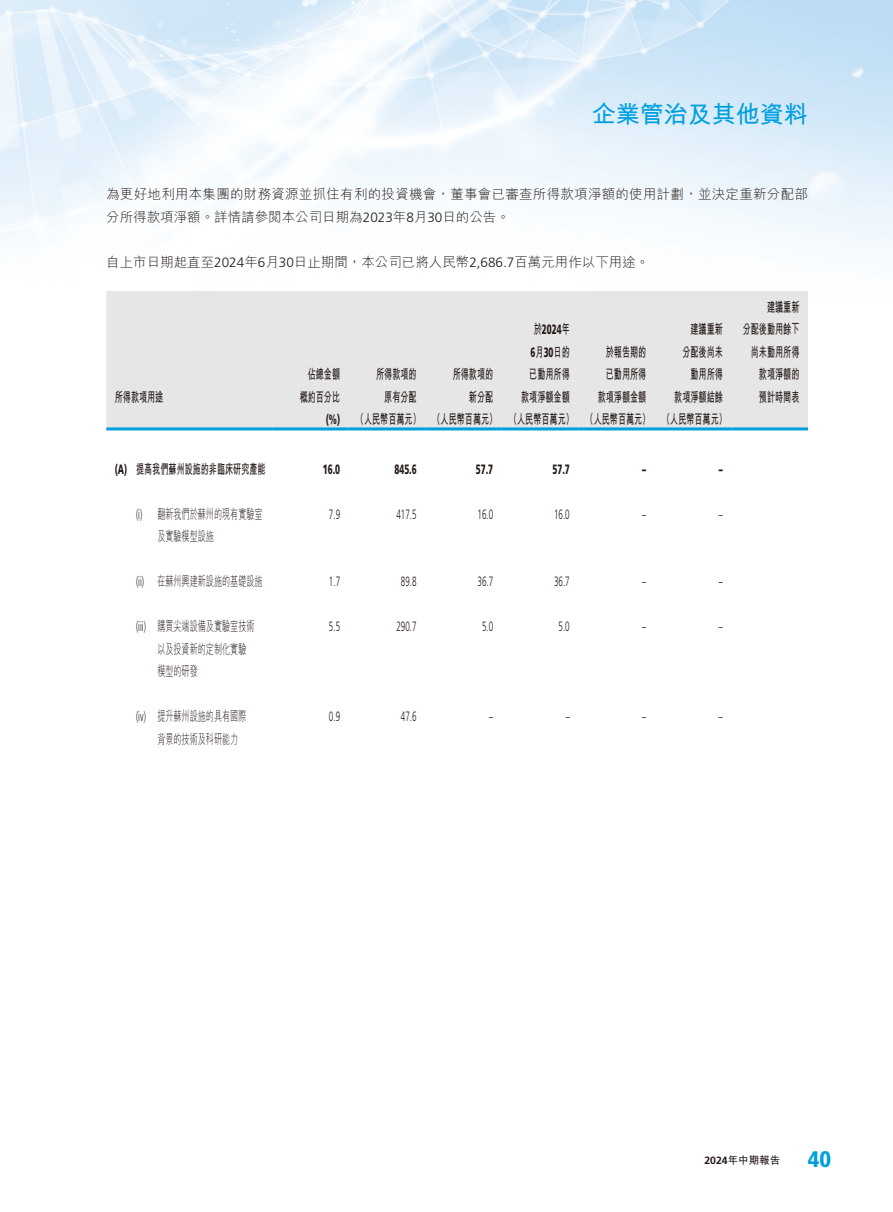
<style>
.page{position:relative;width:893px;height:1212px;background:#fff}
.page>*{position:absolute;margin:0;border:0;box-sizing:border-box;transform-origin:0 0}
.t1{font:24px "M Hei HK Bold E Ten B5 H";color:#00a0df}
.t2{font:13.5px/22.5px "M Hei HK Bold E Ten B5 H";color:#231916;text-align:right;scale:.6 1}
.t3{font:13.5px/22.5px "M Hei HK Light E Ten B5 H";color:#231916;scale:.6 1}
.t4{font:13.5px/22.5px "M Hei HK Light E Ten B5 H";letter-spacing:.02em;color:#231916}
.t5{font:300 13.5px "Frutiger LT Std";color:#231916;scale:.6 1}
.t6{font:13.5px "M Hei HK Light E Ten B5 H";color:#231916}
.t7{font:900 13.5px/22.5px "Frutiger LT Std";color:#231916;scale:.6 1}
.t8{font:10.5px "M Hei HK Bold E Ten B5 H";color:#231916}
.s1{font-family:"Frutiger LT Std";font-weight:300}
.s2{font-family:"M Hei HK Bold E Ten B5 H";font-weight:400}
.s3{font-family:"Frutiger LT Std";font-weight:900}
.s4{font-family:"Frutiger LT Std";font-weight:700}
.s5{font-family:"Frutiger LT Std";font-weight:900;font-stretch:condensed;font-size:22.5px;color:#00a0df}
</style>
<div class="page">
<img style="left:0;top:0;width:893px;height:248px">
<div style="left:106px;top:291px;width:702px;height:136px;background:#e6e6e7"></div>
<hr style="left:106px;top:427px;width:166px;height:3px;background:#00a0df">
<hr style="left:272px;top:427px;width:77px;height:3px;background:#00a0df">
<hr style="left:349px;top:427px;width:76px;height:3px;background:#00a0df">
<hr style="left:425px;top:427px;width:77px;height:3px;background:#00a0df">
<hr style="left:502px;top:427px;width:76px;height:3px;background:#00a0df">
<hr style="left:578px;top:427px;width:77px;height:3px;background:#00a0df">
<hr style="left:655px;top:427px;width:76px;height:3px;background:#00a0df">
<hr style="left:731px;top:427px;width:77px;height:3px;background:#00a0df">
<h1 class="t1" style="left:592px;top:105px;width:217px">企業管治及其他資料</h1>
<p class="t4" style="left:106px;top:185px;width:703px">為更好地利用本集團的財務資源並抓住有利的投資機會，董事會已審查所得款項淨額的使用計劃，並決定重新分配部分所得款項淨額。詳情請參閱本公司日期為<span class="s1">2023</span>年<span class="s1">8</span>月<span class="s1">30</span>日的公告。</p>
<p class="t6" style="left:106px;top:256px;width:545px">自上市日期起直至<span class="s1">2024</span>年<span class="s1">6</span>月<span class="s1">30</span>日止期間，本公司已將人民幣<span class="s1">2,686.7</span>百萬元用作以下用途。</p>
<p class="t2" style="left:115px;top:387px;width:83px">所得款項用途</p>
<p class="t2" style="left:300px;top:365px;width:69px">佔總金額概約百分比</p>
<p class="t2" style="left:376px;top:365px;width:69px">所得款項的原有分配</p>
<p class="t2" style="left:453px;top:365px;width:69px">所得款項的新分配</p>
<p class="t7" style="left:531px;top:319px;width:67px"><span class="s2">於</span>2024<span class="s2">年<br></span>6<span class="s2">月</span>30<span class="s2">日的</span></p>
<p class="t2" style="left:521px;top:365px;width:82px;text-align:center">已動用所得款項淨額金額</p>
<p class="t2" style="left:598px;top:342px;width:82px;text-align:center">於報告期的已動用所得款項淨額金額</p>
<p class="t2" style="left:674px;top:320px;width:83px">建議重新<br>分配後尚未動用所得<br>款項淨額結餘</p>
<p class="t2" style="left:326px;top:410px;width:670px"><span class="s3">(%)</span> （人民幣百萬元） （人民幣百萬元） （人民幣百萬元） （人民幣百萬元） （人民幣百萬元）</p>
<p class="t2" style="left:115px;top:459px;width:253px"><span class="s3">(A)</span> 提高我們蘇州設施的非臨床研究產能</p>
<p class="t7" style="left:323px;top:458px;width:30px">16.0</p>
<p class="t7" style="left:394px;top:458px;width:39px">845.6</p>
<p class="t7" style="left:476px;top:458px;width:30px">57.7</p>
<p class="t7" style="left:552px;top:458px;width:30px">57.7</p>
<p class="t7" style="left:642px;top:458px;width:8px">–</p>
<p class="t7" style="left:719px;top:458px;width:8px">–</p>
<p class="t3" style="left:157px;top:504px;width:177px;text-indent:-21px"><span class="s1">(i)</span> 翻新我們於蘇州的現有實驗室及實驗模型設施</p>
<p class="t5" style="left:329px;top:507px;width:20px">7.9</p>
<p class="t5" style="left:396px;top:507px;width:35px">417.5</p>
<p class="t5" style="left:477px;top:507px;width:28px">16.0</p>
<p class="t5" style="left:554px;top:507px;width:28px">16.0</p>
<p class="t5" style="left:642px;top:507px;width:8px">–</p>
<p class="t5" style="left:719px;top:507px;width:8px">–</p>
<p class="t3" style="left:136px;top:572px;width:212px"><span class="s1">(ii)</span> 在蘇州興建新設施的基礎設施</p>
<p class="t5" style="left:329px;top:575px;width:20px">1.7</p>
<p class="t5" style="left:401px;top:575px;width:28px">89.8</p>
<p class="t5" style="left:477px;top:575px;width:28px">36.7</p>
<p class="t5" style="left:554px;top:575px;width:28px">36.7</p>
<p class="t5" style="left:642px;top:575px;width:8px">–</p>
<p class="t5" style="left:719px;top:575px;width:8px">–</p>
<p class="t3" style="left:157px;top:617px;width:163px;text-indent:-21px"><span class="s1">(iii)</span> 購買尖端設備及實驗室技術以及投資新的定制化實驗模型的研發</p>
<p class="t5" style="left:329px;top:620px;width:20px">5.5</p>
<p class="t5" style="left:396px;top:620px;width:35px">290.7</p>
<p class="t5" style="left:482px;top:620px;width:20px">5.0</p>
<p class="t5" style="left:559px;top:620px;width:20px">5.0</p>
<p class="t5" style="left:642px;top:620px;width:8px">–</p>
<p class="t5" style="left:719px;top:620px;width:8px">–</p>
<p class="t3" style="left:157px;top:707px;width:150px;text-indent:-21px"><span class="s1">(iv)</span> 提升蘇州設施的具有國際背景的技術及科研能力</p>
<p class="t5" style="left:329px;top:710px;width:20px">0.9</p>
<p class="t5" style="left:401px;top:710px;width:28px">47.6</p>
<p class="t5" style="left:489px;top:710px;width:8px">–</p>
<p class="t5" style="left:566px;top:710px;width:8px">–</p>
<p class="t5" style="left:642px;top:710px;width:8px">–</p>
<p class="t5" style="left:719px;top:710px;width:8px">–</p>
<p class="t2" style="left:743px;top:297px;width:96px">建議重新<br>分配後動用餘下尚未動用所得款項淨額的<br>預計時間表</p>
<p class="t8" style="left:704px;top:1156px;width:128px"><span class="s4">2024</span>年中期報告 <span class="s5">40</span></p>
</div>
